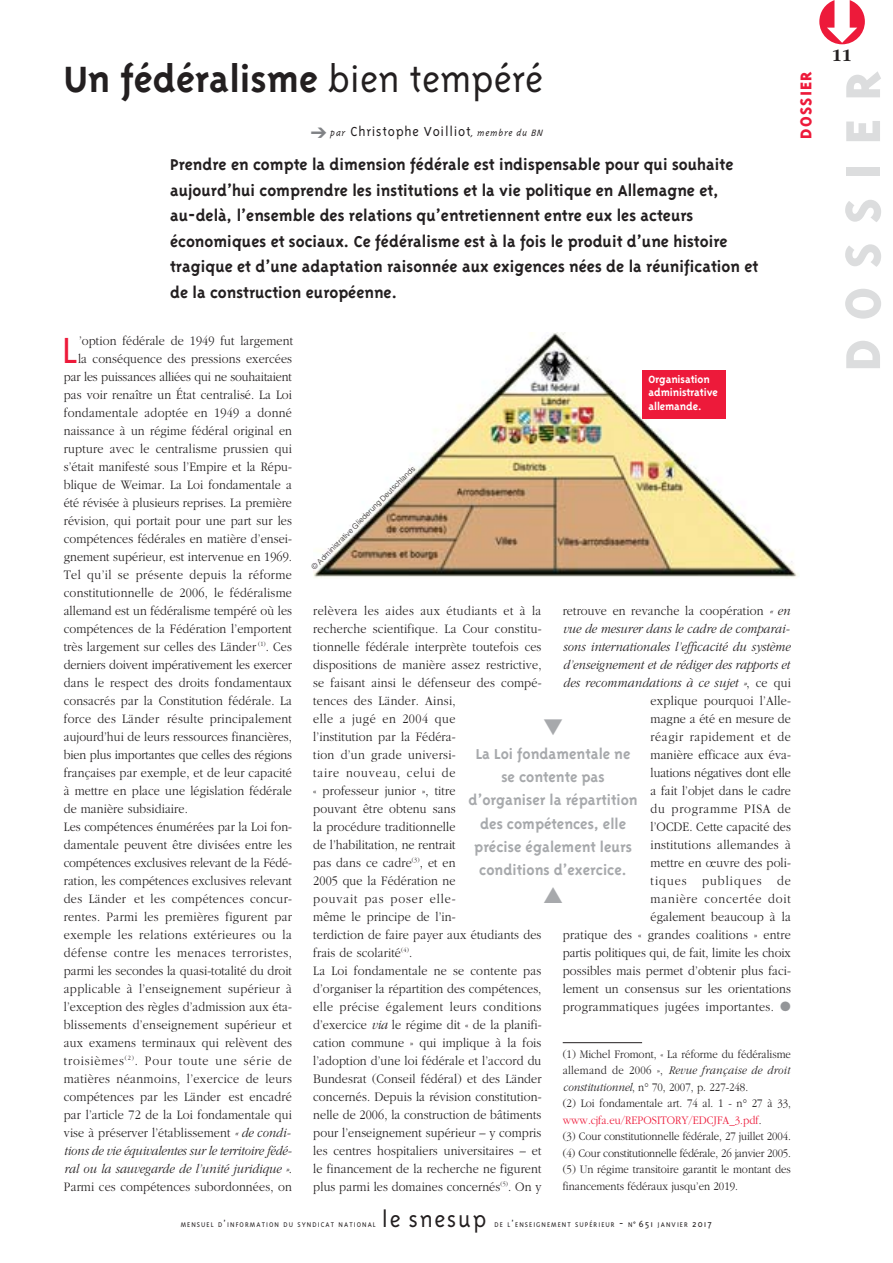
<style>
.page{position:relative;width:893px;height:1263px;background:#fff}
.page>*{position:absolute;margin:0;border:0;box-sizing:border-box;transform-origin:0 0}
.t1{font:800 56.25px "Triplex";letter-spacing:.335em;color:#dcddde}
.t2{font:700 42px "Triplex";color:#231f20}
.t3{font:300 41.85px "Triplex";color:#ed1a3a}
.t4{font:300 25.5px "Triplex";letter-spacing:.07em;color:#231f20}
.t5{font:700 18px/25.5px "Triplex";color:#231f20}
.t6{font:800 18px "Triplex";letter-spacing:.065em;color:#ed1a3a}
.t7{font:700 18px "Garamond";color:#231f20}
.t8{font:700 16.5px/23.2px "Triplex";color:#a7a9ac;text-align:center}
.t9{font:300 15px "Triplex";letter-spacing:.05em;color:#231f20}
.t10{font:300 13.5px/18px "Garamond";letter-spacing:.01em;color:#231f20;text-align:right;scale:.9 1}
.t11{font:300 13.5px "Garamond";letter-spacing:-.01em;color:#231f20;scale:.9 1}
.t12{font:italic 300 13.5px "Garamond";letter-spacing:-.01em;color:#231f20;scale:.9 1}
.t13{font:300 13.5px "Garamond";letter-spacing:.035em;color:#231f20;scale:.9 1}
.t14{font:300 13.5px "Garamond";letter-spacing:.03em;color:#231f20;scale:.9 1}
.t15{font:300 13.5px "Garamond";letter-spacing:.045em;color:#231f20;scale:.9 1}
.t16{font:300 13.5px "Garamond";letter-spacing:.04em;color:#231f20;scale:.9 1}
.t17{font:300 13.5px "Garamond";letter-spacing:.07em;color:#231f20;scale:.9 1}
.t18{font:300 12px/16.5px "Garamond";color:#231f20;scale:.9 1}
.t19{font:700 12px/13.5px "Triplex";letter-spacing:-.01em;color:#fff}
.t20{font:300 7.8px "Triplex";letter-spacing:.135em;color:#231f20}
.t21{font:300 7.5px "Helvetica";color:#231f20}
.s1{font-weight:300}
.s2{font-style:italic;font-size:10.5px}
.s3{font-style:italic}
.s4{font-style:normal}
.s5{color:#939598}
.s6{color:#ed1a3a}
.s7{font-size:10.5px}
</style>
<div class="page">
<img style="left:313px;top:333px;width:484px;height:245px">
<div style="left:642px;top:370px;width:84px;height:49px;background:#ed1a3a"></div>
<hr style="left:563px;top:1042px;width:79px;height:1px;background:#231f20">
<p class="t2" style="left:64px;top:63px;width:481px">Un fédéralisme <span class="s1">bien tempéré</span></p>
<p class="t9" style="left:331px;top:126px;width:215px"><span class="s2">par</span> Christophe Voilliot<span class="s2">, membre du BN</span></p>
<p class="t5" style="left:170px;top:153px;width:590px">Prendre en compte la dimension fédérale est indispensable pour qui souhaite aujourd’hui comprendre les institutions et la vie politique en Allemagne et, au-delà, l’ensemble des relations qu’entretiennent entre eux les acteurs économiques et sociaux. Ce fédéralisme est à la fois le produit d’une histoire tragique et d’une adaptation raisonnée aux exigences nées de la réunification et de la construction européenne.</p>
<p class="t6" style="left:799px;top:139px;width:69px;rotate:-90deg">DOSSIER</p>
<p class="t3" style="left:62px;top:334px;width:17px">L</p>
<p class="t10" style="left:79px;top:332px;width:239px">’option fédérale de 1949 fut largement</p>
<p class="t10" style="left:78px;top:350px;width:239px">la conséquence des pressions exercées</p>
<p class="t11" style="left:64px;top:371px;width:255px">par les puissances alliées qui ne souhaitaient</p>
<p class="t10" style="left:64px;top:386px;width:255px">pas voir renaître un État centralisé. La Loi</p>
<p class="t10" style="left:64px;top:404px;width:255px">fondamentale adoptée en 1949 a donné</p>
<p class="t10" style="left:64px;top:422px;width:255px">naissance à un régime fédéral original en</p>
<p class="t10" style="left:64px;top:440px;width:255px">rupture avec le centralisme prussien qui</p>
<p class="t10" style="left:64px;top:458px;width:255px">s’était manifesté sous l’Empire et la Répu-</p>
<p class="t10" style="left:64px;top:476px;width:255px">blique de Weimar. La Loi fondamentale a</p>
<p class="t10" style="left:64px;top:494px;width:255px">été révisée à plusieurs reprises. La première</p>
<p class="t10" style="left:64px;top:512px;width:255px">révision, qui portait pour une part sur les</p>
<p class="t10" style="left:64px;top:530px;width:255px">compétences fédérales en matière d’ensei-</p>
<p class="t10" style="left:64px;top:548px;width:255px">gnement supérieur, est intervenue en 1969.</p>
<p class="t13" style="left:64px;top:569px;width:255px">Tel qu’il se présente depuis la réforme</p>
<p class="t10" style="left:64px;top:584px;width:255px">constitutionnelle de 2006, le fédéralisme</p>
<p class="t10" style="left:64px;top:602px;width:255px">allemand est un fédéralisme tempéré où les</p>
<p class="t10" style="left:64px;top:620px;width:255px">compétences de la Fédération l’emportent</p>
<p class="t10" style="left:64px;top:638px;width:255px">très largement sur celles des Länder <sup>(1)</sup>. Ces</p>
<p class="t10" style="left:64px;top:656px;width:255px">derniers doivent impérativement les exercer</p>
<p class="t10" style="left:64px;top:674px;width:255px">dans le respect des droits fondamentaux</p>
<p class="t10" style="left:64px;top:692px;width:255px">consacrés par la Constitution fédérale. La</p>
<p class="t10" style="left:64px;top:710px;width:255px">force des Länder résulte principalement</p>
<p class="t10" style="left:64px;top:728px;width:255px">aujourd’hui de leurs ressources financières,</p>
<p class="t11" style="left:64px;top:749px;width:255px">bien plus importantes que celles des régions</p>
<p class="t10" style="left:64px;top:764px;width:255px">françaises par exemple, et de leur capacité</p>
<p class="t10" style="left:64px;top:782px;width:255px">à mettre en place une législation fédérale</p>
<p class="t10" style="left:64px;top:800px;width:139px">de manière subsidiaire.</p>
<p class="t10" style="left:64px;top:818px;width:255px">Les compétences énumérées par la Loi fon-</p>
<p class="t10" style="left:64px;top:836px;width:255px">damentale peuvent être divisées entre les</p>
<p class="t11" style="left:64px;top:857px;width:255px">compétences exclusives relevant de la Fédé-</p>
<p class="t10" style="left:64px;top:872px;width:255px">ration, les compétences exclusives relevant</p>
<p class="t14" style="left:64px;top:893px;width:255px">des Länder et les compétences concur-</p>
<p class="t10" style="left:64px;top:908px;width:255px">rentes. Parmi les premières figurent par</p>
<p class="t16" style="left:64px;top:929px;width:255px">exemple les relations extérieures ou la</p>
<p class="t15" style="left:64px;top:947px;width:255px">défense contre les menaces terroristes,</p>
<p class="t10" style="left:64px;top:962px;width:255px">parmi les secondes la quasi-totalité du droit</p>
<p class="t14" style="left:64px;top:983px;width:255px">applicable à l’enseignement supérieur à</p>
<p class="t10" style="left:64px;top:998px;width:255px">l’exception des règles d’admission aux éta-</p>
<p class="t10" style="left:64px;top:1016px;width:255px">blissements d’enseignement supérieur et</p>
<p class="t10" style="left:64px;top:1034px;width:255px">aux examens terminaux qui relèvent des</p>
<p class="t17" style="left:64px;top:1055px;width:255px">troisièmes<sup>(2)</sup>. Pour toute une série de</p>
<p class="t13" style="left:64px;top:1073px;width:255px">matières néanmoins, l’exercice de leurs</p>
<p class="t10" style="left:64px;top:1088px;width:255px">compétences par les Länder est encadré</p>
<p class="t10" style="left:64px;top:1106px;width:255px">par l’article 72 de la Loi fondamentale qui</p>
<p class="t10" style="left:64px;top:1124px;width:252px">vise à préserver l’établissement <span class="s3">« de condi-</span></p>
<p class="t12" style="left:64px;top:1145px;width:253px">tions de vie équivalentes sur le territoire fédé-</p>
<p class="t12" style="left:64px;top:1163px;width:255px">ral ou la sauvegarde de l’unité juridique »<span class="s4">.</span></p>
<p class="t10" style="left:64px;top:1178px;width:255px">Parmi ces compétences subordonnées, on</p>
<p class="t21" style="left:310px;top:566px;width:145px;rotate:-45deg">© Administrative Gliederung Deutschlands</p>
<p class="t19" style="left:648px;top:373px;width:71px">Organisation administrative allemande.</p>
<p class="t10" style="left:313px;top:602px;width:255px;text-align:left">relèvera les aides aux étudiants et à la recherche scientifique. La Cour constitu&shy;tionnelle fédérale interprète toutefois ces dispositions de manière assez restrictive, se faisant ainsi le défenseur des compé&shy;tences des Länder. Ainsi,<br>elle a jugé en 2004 que<br>l’institution par la Fédéra-<br>tion d’un grade universi-<br>taire nouveau, celui de<br>« professeur junior », titre<br>pouvant être obtenu sans<br>la procédure traditionnelle<br>de l’habilitation, ne rentrait<br>pas dans ce cadre<sup>(3)</sup>, et en<br>2005 que la Fédération ne<br>pouvait pas poser elle-<br>même le principe de l’in-<br>terdiction de faire payer aux étudiants des frais de scolarité<sup>(4)</sup>.<br>La Loi fondamentale ne se contente pas d’organiser la répartition des compétences, elle précise également leurs conditions d’exercice <span class="s3">via</span> le régime dit « de la planifi&shy;cation commune » qui implique à la fois l’adoption d’une loi fédérale et l’accord du Bundesrat (Conseil fédéral) et des Länder concernés. Depuis la révision constitution&shy;nelle de 2006, la construction de bâtiments pour l’enseignement supérieur – y compris les centres hospitaliers universitaires – et le financement de la recherche ne figurent plus parmi les domaines concernés<sup>(5)</sup>. On y</p>
<p class="t10" style="left:563px;top:602px;width:255px">retrouve en revanche la coopération <span class="s3">« en vue de mesurer dans le cadre de comparai&shy;sons internationales l’efficacité du système d’enseignement et de rédiger des rapports et des recommandations à ce sujet »</span>, ce qui explique pourquoi l’Alle-<br>magne a été en mesure de<br>réagir rapidement et de<br>manière efficace aux éva-<br>luations négatives dont elle<br>a fait l’objet dans le cadre<br>du programme PISA de<br>l’OCDE. Cette capacité des<br>institutions allemandes à<br>mettre en œuvre des poli-<br>tiques publiques de<br>manière concertée doit<br>également beaucoup à la<br>pratique des « grandes coalitions » entre partis politiques qui, de fait, limite les choix possibles mais permet d’obtenir plus faci&shy;lement un consensus sur les orientations programmatiques jugées importantes. <span class="s5">●</span></p>
<p class="t18" style="left:563px;top:1047px;width:255px">(1) Michel Fromont, « La réforme du fédéralisme allemand de 2006 », <span class="s3">Revue française de droit constitutionnel</span>, n° 70, 2007, p. 227-248.<br>(2) Loi fondamentale art. 74 al. 1 - n° 27 à 33, <span class="s6">www.cjfa.eu/REPOSITORY/EDCJFA_3.pdf</span>.<br>(3) Cour constitutionnelle fédérale, 27 juillet 2004. (4) Cour constitutionnelle fédérale, 26 janvier 2005. (5) Un régime transitoire garantit le montant des financements fédéraux jusqu’en 2019.</p>
<p class="t8" style="left:469px;top:743px;width:171px">La Loi fondamentale ne se contente pas d’organiser la répartition des compétences, elle précise également leurs conditions d’exercice.</p>
<p class="t20" style="left:181px;top:1221px;width:197px">MENSUEL D<span class="s7">’</span>INFORMATION DU SYNDICAT NATIONAL</p>
<p class="t4" style="left:382px;top:1209px;width:106px">le snesup</p>
<p class="t20" style="left:495px;top:1221px;width:219px">DE L<span class="s7">’</span>ENSEIGNEMENT SUPÉRIEUR <span class="s7">-</span> N<span class="s7">˚ 651</span> JANVIER <span class="s7">2017</span></p>
<p class="t7" style="left:832px;top:48px;width:22px">11</p>
<p class="t1" style="left:842px;top:371px;width:302px;rotate:-90deg">DOSSIER</p>
</div>
